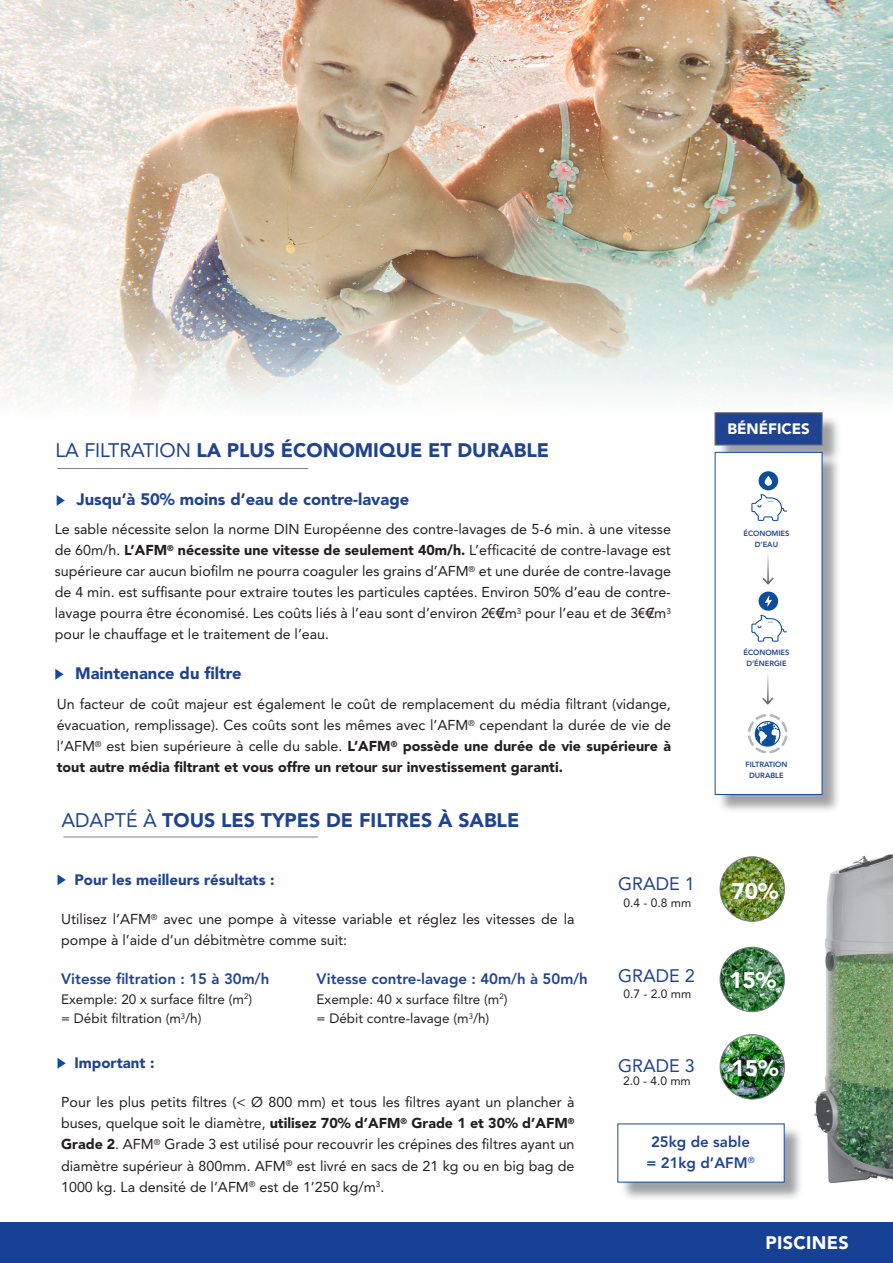
<style>
.page{position:relative;width:893px;height:1263px;background:#fff}
.page>*{position:absolute;margin:0;border:0;box-sizing:border-box;transform-origin:0 0}
.t1{font:900 22.5px "Avenir";color:#fff}
.t2{font:900 19.5px "Avenir";color:#1f4391}
.t3{font:18px "Avenir LT Std";color:#1f4391}
.t4{font:900 18px "Avenir";letter-spacing:.02em;color:#fff}
.t5{font:900 16.5px "Avenir";color:#1f4391}
.t6{font:800 15px "Avenir";color:#1f4391}
.t7{font:900 15px "Avenir";color:#1f4391}
.t8{font:800 15px "Avenir LT Std";color:#1f4391}
.t9{font:900 15px "Avenir";color:#fff}
.t10{font:14.25px/21px "Avenir";color:#231f20;text-align:justify}
.t11{font:13.5px "Avenir";color:#231f20}
.t12{font:12px "Avenir LT Std";color:#231f20}
.t13{font:800 7.5px "Avenir LT Std";color:#1f4391}
.t14{font:800 7.5px "Avenir";color:#1f4391}
.s1{font-weight:400}
.s2{font-weight:900}
.s3{font-family:"Arial Narrow"}
</style>
<div class="page">
<div style="left:0;top:1223px;width:893px;height:40px;background:#164194"></div>
<img style="left:0;top:0;width:893px;height:456px">
<img style="left:815px;top:854px;width:78px;height:329px">
<img style="left:720px;top:857px;width:64px;height:64px;border-radius:32px">
<div style="left:720px;top:856px;width:65px;height:66px;border:1px solid #808285;border-radius:50%"></div>
<img style="left:720px;top:1034px;width:64px;height:65px;border-radius:32px">
<div style="left:720px;top:1034px;width:65px;height:65px;border:1px solid #808285;border-radius:50%"></div>
<img style="left:720px;top:947px;width:64px;height:65px;border-radius:32px">
<div style="left:720px;top:947px;width:65px;height:65px;border:1px solid #808285;border-radius:50%"></div>
<div style="left:620px;top:1126px;width:183px;height:75px;background:#808285;opacity:.75"></div>
<div style="left:617px;top:1123px;width:167px;height:59px;background:#fff"></div>
<div style="left:717px;top:415px;width:124px;height:49px;background:#808285;opacity:.75"></div>
<div style="left:715px;top:412px;width:107px;height:33px;background:#1f4391;border:1px solid #808285"></div>
<div style="left:717px;top:454px;width:124px;height:359px;background:#808285;opacity:.75"></div>
<div style="left:715px;top:452px;width:107px;height:343px;background:#fff"></div>
<svg style="left:762px;top:674px;width:12px;height:31px"></svg>
<div style="left:758px;top:471px;width:20px;height:19px;background:#0d4d9b;border-radius:50%"></div>
<svg style="left:764px;top:476px;width:8px;height:10px"></svg>
<svg style="left:751px;top:494px;width:36px;height:27px"></svg>
<svg style="left:762px;top:555px;width:12px;height:30px"></svg>
<div style="left:758px;top:591px;width:20px;height:20px;background:#0d4d9b;border-radius:50%"></div>
<svg style="left:765px;top:596px;width:7px;height:10px"></svg>
<svg style="left:751px;top:615px;width:36px;height:27px"></svg>
<svg style="left:748px;top:714px;width:39px;height:39px"></svg>
<svg style="left:58px;top:874px;width:8px;height:11px"></svg>
<svg style="left:58px;top:1058px;width:8px;height:11px"></svg>
<svg style="left:57px;top:495px;width:8px;height:11px"></svg>
<svg style="left:55px;top:669px;width:8px;height:11px"></svg>
<hr style="left:57px;top:468px;width:251px;height:1px;background:#808285">
<hr style="left:63px;top:836px;width:255px;height:1px;background:#808285">
<p class="t2" style="left:55px;top:438px;width:495px"><span class="s1">LA FILTRATION</span> LA PLUS ÉCONOMIQUE ET DURABLE</p>
<p class="t5" style="left:77px;top:490px;width:334px">Jusqu’à 50% moins d’eau de contre-lavage</p>
<p class="t10" style="left:55px;top:519px;width:618px">Le sable nécessite selon la norme DIN Européenne des contre-lavages de 5-6 min. à une vitesse de 60m/h. <span class="s2">L’AFM</span><sup>®</sup> <span class="s2">nécessite une vitesse de seulement 40m/h.</span> L’efficacité de contre-lavage est supérieure car aucun biofilm ne pourra coaguler les grains d’AFM<sup>®</sup> et une durée de contre-lavage de 4 min. est suffisante pour extraire toutes les particules captées. Environ 50% d’eau de contre&shy;lavage pourra être économisé. Les coûts liés à l’eau sont d’environ 2<span class="s3">€</span>€/m<sup>3</sup> pour l’eau et de 3<span class="s3">€</span>€/m<sup>3 </sup>pour le chauffage et le traitement de l’eau.</p>
<p class="t5" style="left:75px;top:663px;width:168px">Maintenance du filtre</p>
<p class="t10" style="left:57px;top:694px;width:616px">Un facteur de coût majeur est également le coût de remplacement du média filtrant (vidange, évacuation, remplissage). Ces coûts sont les mêmes avec l’AFM<sup>®</sup> cependant la durée de vie de l’AFM<sup>®</sup> est bien supérieure à celle du sable. <span class="s2">L’AFM</span><sup>®</sup> <span class="s2">possède une durée de vie supérieure à tout autre média filtrant et vous offre un retour sur investissement garanti.</span></p>
<p class="t2" style="left:61px;top:808px;width:459px"><span class="s1">ADAPTÉ À</span> TOUS LES TYPES DE FILTRES À SABLE</p>
<p class="t7" style="left:74px;top:871px;width:201px">Pour les meilleurs résultats :</p>
<p class="t10" style="left:61px;top:909px;width:515px">Utilisez l’AFM<sup>®</sup> avec une pompe à vitesse variable et réglez les vitesses de la pompe à l’aide d’un débitmètre comme suit:</p>
<p class="t6" style="left:61px;top:970px;width:210px">Vitesse filtration : 15 à 30m/h</p>
<p class="t11" style="left:61px;top:991px;width:192px">Exemple: 20 x surface filtre (m<sup>2</sup>)</p>
<p class="t11" style="left:61px;top:1011px;width:142px">= Débit filtration (m<sup>3</sup>/h)</p>
<p class="t6" style="left:317px;top:970px;width:273px">Vitesse contre-lavage : 40m/h à 50m/h</p>
<p class="t11" style="left:317px;top:991px;width:192px">Exemple: 40 x surface filtre (m<sup>2</sup>)</p>
<p class="t11" style="left:317px;top:1011px;width:174px">= Débit contre-lavage (m<sup>3</sup>/h)</p>
<p class="t3" style="left:618px;top:873px;width:78px">GRADE 1</p>
<p class="t12" style="left:623px;top:895px;width:69px">0.4 - 0.8 mm</p>
<p class="t3" style="left:618px;top:965px;width:78px">GRADE 2</p>
<p class="t12" style="left:623px;top:987px;width:69px">0.7 - 2.0 mm</p>
<p class="t9" style="left:727px;top:420px;width:84px">BÉNÉFICES</p>
<p class="t13" style="left:743px;top:529px;width:48px">ÉCONOMIES</p>
<p class="t13" style="left:755px;top:540px;width:25px">D’EAU</p>
<p class="t13" style="left:743px;top:648px;width:48px">ÉCONOMIES</p>
<p class="t13" style="left:746px;top:659px;width:42px">D’ÉNERGIE</p>
<p class="t14" style="left:745px;top:760px;width:43px">FILTRATION</p>
<p class="t14" style="left:749px;top:771px;width:36px">DURABLE</p>
<p class="t1" style="left:732px;top:877px;width:49px">70%</p>
<p class="t1" style="left:729px;top:967px;width:49px">15%</p>
<p class="t7" style="left:74px;top:1054px;width:81px">Important :</p>
<p class="t10" style="left:61px;top:1092px;width:515px">Pour les plus petits filtres (&lt; Ø 800 mm) et tous les filtres ayant un plancher à buses, quelque soit le diamètre, <span class="s2">utilisez 70% d’AFM</span><sup>®</sup> <span class="s2">Grade 1 et 30% d’AFM</span><sup>® </sup><span class="s2">Grade 2</span>. AFM<sup>®</sup> Grade 3 est utilisé pour recouvrir les crépines des filtres ayant un diamètre supérieur à 800mm. AFM<sup>®</sup> est livré en sacs de 21 kg ou en big bag de 1000 kg. La densité de l’AFM<sup>®</sup> est de 1’250 kg/m<sup>3</sup>.</p>
<p class="t3" style="left:618px;top:1055px;width:78px">GRADE 3</p>
<p class="t12" style="left:623px;top:1074px;width:69px">2.0 - 4.0 mm</p>
<p class="t1" style="left:731px;top:1055px;width:49px">15%</p>
<p class="t8" style="left:651px;top:1133px;width:100px">25kg de sable</p>
<p class="t8" style="left:646px;top:1154px;width:110px">= 21kg d’AFM<sup>®</sup></p>
<p class="t4" style="left:765px;top:1232px;width:85px">PISCINES</p>
</div>
